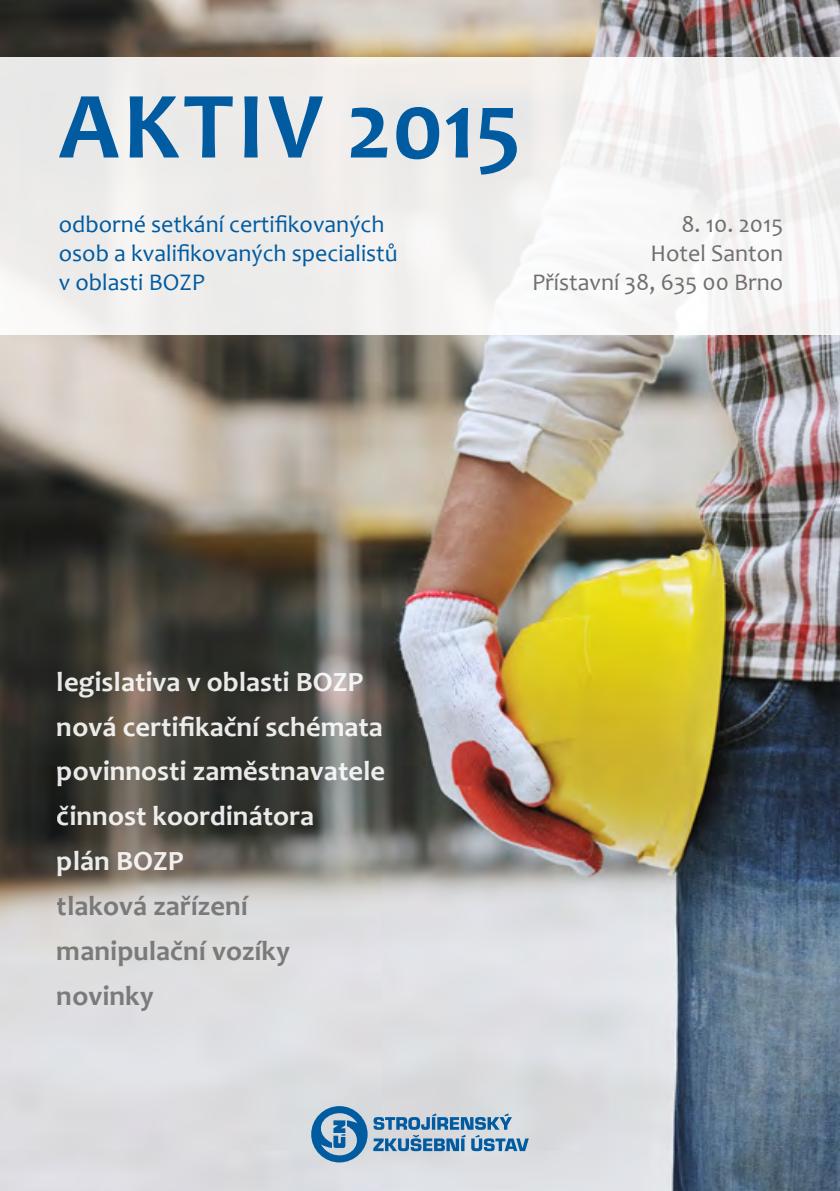
<style>
.page{position:relative;width:840px;height:1191px;background:#fff}
.page>*{position:absolute;margin:0;border:0;box-sizing:border-box;transform-origin:0 0}
.t1{font:700 96px "Candara";letter-spacing:.04em;color:#005ba1}
.t2{font:700 28px/45px "Candara";color:#fff}
.t3{font:700 28px/45px "Candara";color:#706f6f}
.t4{font:24px/28.8px "Candara";color:#005ba1}
.t5{font:24px "Candara";color:#706f6f}
</style>
<div class="page">
<img style="left:0;top:0;width:839px;height:1191px">
<div style="left:0;top:57px;width:839px;height:277px;background:linear-gradient(to right,#ecebe9,#f6f5f5)"></div>
<svg style="left:373px;top:1113px;width:155px;height:38px"></svg>
<svg style="left:311px;top:1106px;width:56px;height:56px"></svg>
<p class="t1" style="left:59px;top:66px;width:463px">AKTIV 2015</p>
<p class="t4" style="left:59px;top:210px;width:340px">odborné setkání certifikovaných osob a kvalifikovaných specialistů v oblasti BOZP</p>
<p class="t5" style="left:681px;top:209px;width:103px">8. 10. 2015</p>
<p class="t5" style="left:650px;top:238px;width:134px">Hotel Santon</p>
<p class="t5" style="left:531px;top:267px;width:252px">Přístavní 38, 635 00 Brno</p>
<p class="t2" style="left:57px;top:658px;width:329px">legislativa v oblasti BOZP nová certifikační schémata povinnosti zaměstnavatele činnost koordinátora<br>plán BOZP</p>
<p class="t3" style="left:57px;top:883px;width:235px">tlaková zařízení manipulační vozíky novinky</p>
</div>
